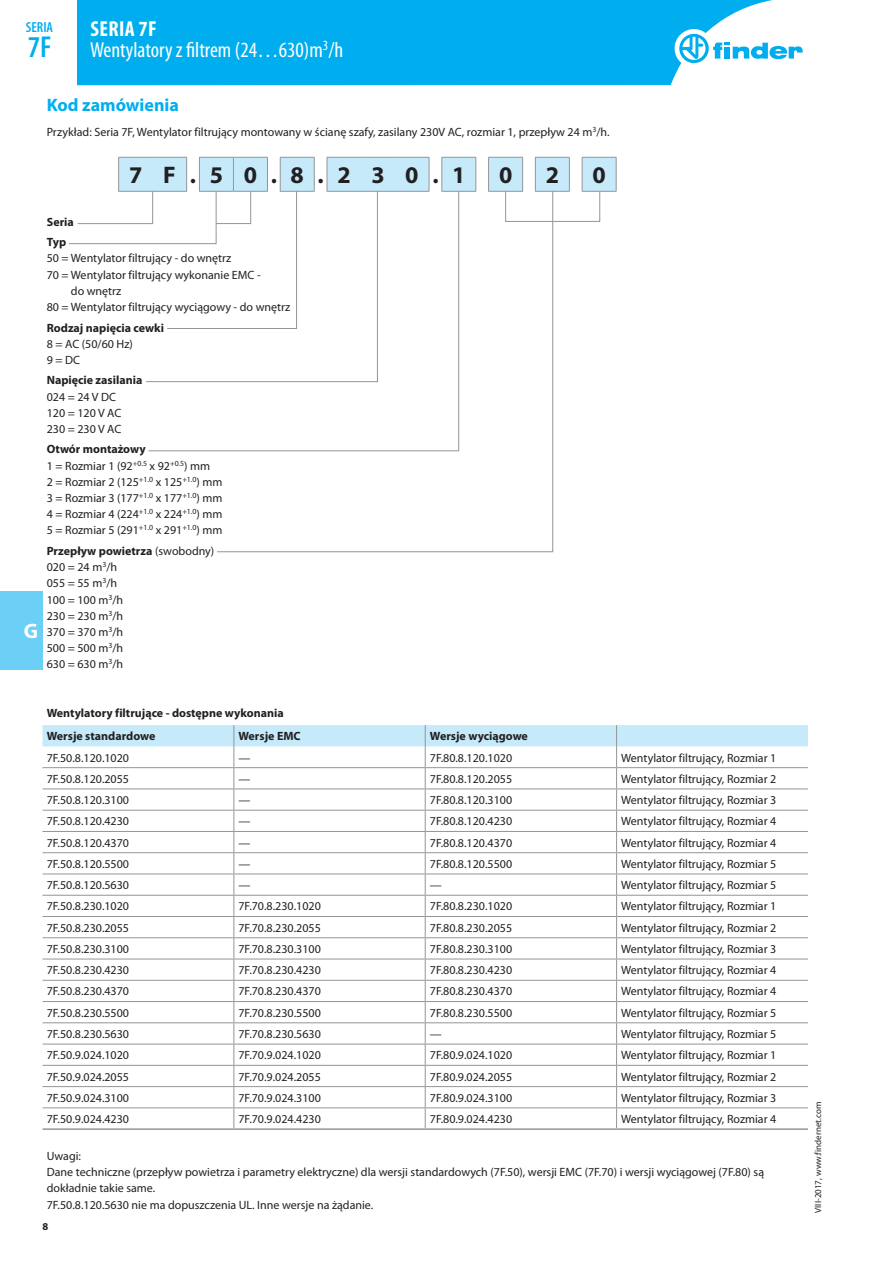
<style>
.page{position:relative;width:893px;height:1263px;background:#fff}
.page>*{position:absolute;margin:0;border:0;box-sizing:border-box;transform-origin:0 0}
.t1{font:600 condensed 30.3px "Myriad Pro";color:#00aeef}
.t2{font:700 24px "Myriad Pro";color:#231f20}
.t3{font:condensed 21.75px/21px "Myriad Pro";color:#fff}
.t4{font:700 21px "Myriad Pro";color:#fff}
.t5{font:700 18px "Myriad Pro";color:#00aeef}
.t6{font:600 condensed 14.55px "Myriad Pro";color:#00aeef}
.t7{font:12px/16.2px "Myriad Pro";color:#231f20}
.t8{font:700 12px/20.4px "Myriad Pro";color:#231f20}
.t9{font:700 10.5px "Myriad Pro";color:#231f20}
.t10{font:9px "Myriad Pro";color:#231f20}
.s1{font-weight:700}
</style>
<div class="page">
<div style="left:0;top:591px;width:43px;height:79px;background:#6bcff6"></div>
<div style="left:77px;top:0;width:696px;height:85px;background:#00aeef"></div>
<div style="left:675px;top:29px;width:38px;height:39px;background:#fff;border-radius:50%"></div>
<svg style="left:679px;top:34px;width:124px;height:29px"></svg>
<hr style="left:616px;top:158px;width:1px;height:33px;background:#939598">
<svg style="left:43px;top:725px;width:765px;height:403px"></svg>
<hr style="left:43px;top:1128px;width:191px;height:2px;background:#939598">
<hr style="left:234px;top:1128px;width:191px;height:2px;background:#939598">
<hr style="left:425px;top:1128px;width:192px;height:2px;background:#939598">
<hr style="left:617px;top:1128px;width:191px;height:2px;background:#939598">
<svg style="left:217px;top:382px;width:336px;height:170px"></svg>
<svg style="left:148px;top:382px;width:311px;height:70px"></svg>
<svg style="left:69px;top:157px;width:547px;height:225px"></svg>
<p class="t6" style="left:26px;top:19px;width:29px">SERIA</p>
<h1 class="t1" style="left:28px;top:30px;width:25px">7F</h1>
<h3 class="t3" style="left:90px;top:18px;width:255px"><span class="s1">SERIA 7F<br></span>Wentylatory z filtrem (24…630)m<sup>3</sup>/h</h3>
<h3 class="t4" style="left:24px;top:618px;width:16px">G</h3>
<h3 class="t5" style="left:47px;top:93px;width:134px">Kod zamówienia</h3>
<p class="t7" style="left:47px;top:124px;width:564px">Przykład: Seria 7F, Wentylator filtrujący montowany w ścianę szafy, zasilany 230V AC, rozmiar 1, przepływ 24 m<sup>3</sup>/h.</p>
<h2 class="t2" style="left:129px;top:160px;width:338px">7 F.5 0.8.2 3 0.1</h2>
<h2 class="t2" style="left:499px;top:160px;width:15px">0</h2>
<h2 class="t2" style="left:546px;top:160px;width:15px">2</h2>
<h2 class="t2" style="left:593px;top:160px;width:15px">0</h2>
<p class="t8" style="left:47px;top:211px;width:29px">Seria<br>Typ</p>
<p class="t7" style="left:47px;top:250px;width:186px">50 = Wentylator filtrujący - do wnętrz</p>
<p class="t7" style="left:47px;top:266px;width:215px">70 = Wentylator filtrujący wykonanie EMC -</p>
<p class="t7" style="left:71px;top:283px;width:52px">do wnętrz</p>
<p class="t7" style="left:47px;top:299px;width:245px">80 = Wentylator filtrujący wyciągowy - do wnętrz</p>
<p class="t8" style="left:47px;top:317px;width:119px">Rodzaj napięcia cewki</p>
<p class="t7" style="left:47px;top:335px;width:88px">8 = AC (50/60 Hz)<br>9 = DC</p>
<p class="t8" style="left:47px;top:370px;width:97px">Napięcie zasilania</p>
<p class="t7" style="left:47px;top:388px;width:76px">024 = 24 V DC<br>120 = 120 V AC<br>230 = 230 V AC</p>
<p class="t7" style="left:47px;top:441px;width:177px"><span class="s1">Otwór montażowy<br></span>1 = Rozmiar 1 (92<sup>+0.5</sup> x 92<sup>+0.5</sup>) mm<br>2 = Rozmiar 2 (125<sup>+1.0</sup> x 125<sup>+1.0</sup>) mm<br>3 = Rozmiar 3 (177<sup>+1.0</sup> x 177<sup>+1.0</sup>) mm<br>4 = Rozmiar 4 (224<sup>+1.0</sup> x 224<sup>+1.0</sup>) mm<br>5 = Rozmiar 5 (291<sup>+1.0</sup> x 291<sup>+1.0</sup>) mm</p>
<p class="t7" style="left:47px;top:543px;width:169px"><span class="s1">Przepływ powietrza</span> (swobodny)<br>020 = 24 m<sup>3</sup>/h<br>055 = 55 m<sup>3</sup>/h<br>100 = 100 m<sup>3</sup>/h<br>230 = 230 m<sup>3</sup>/h<br>370 = 370 m<sup>3</sup>/h<br>500 = 500 m<sup>3</sup>/h<br>630 = 630 m<sup>3</sup>/h</p>
<p class="t8" style="left:47px;top:700px;width:239px;line-height:23.7px">Wentylatory filtrujące - dostępne wykonania<br>Wersje standardowe</p>
<p class="t8" style="left:238px;top:726px;width:64px">Wersje EMC</p>
<p class="t8" style="left:430px;top:726px;width:100px">Wersje wyciągowe</p>
<p class="t7" style="left:47px;top:749px;width:84px">7F.50.8.120.1020</p>
<p class="t7" style="left:238px;top:749px;width:13px">—</p>
<p class="t7" style="left:430px;top:749px;width:84px">7F.80.8.120.1020</p>
<p class="t7" style="left:621px;top:749px;width:157px">Wentylator filtrujący, Rozmiar 1</p>
<p class="t7" style="left:47px;top:770px;width:84px">7F.50.8.120.2055</p>
<p class="t7" style="left:238px;top:770px;width:13px">—</p>
<p class="t7" style="left:430px;top:770px;width:84px">7F.80.8.120.2055</p>
<p class="t7" style="left:621px;top:770px;width:157px">Wentylator filtrujący, Rozmiar 2</p>
<p class="t7" style="left:47px;top:792px;width:84px">7F.50.8.120.3100</p>
<p class="t7" style="left:238px;top:792px;width:13px">—</p>
<p class="t7" style="left:430px;top:792px;width:84px">7F.80.8.120.3100</p>
<p class="t7" style="left:621px;top:792px;width:157px">Wentylator filtrujący, Rozmiar 3</p>
<p class="t7" style="left:47px;top:813px;width:84px">7F.50.8.120.4230</p>
<p class="t7" style="left:238px;top:813px;width:13px">—</p>
<p class="t7" style="left:430px;top:813px;width:84px">7F.80.8.120.4230</p>
<p class="t7" style="left:621px;top:813px;width:157px">Wentylator filtrujący, Rozmiar 4</p>
<p class="t7" style="left:47px;top:834px;width:84px">7F.50.8.120.4370</p>
<p class="t7" style="left:238px;top:834px;width:13px">—</p>
<p class="t7" style="left:430px;top:834px;width:84px">7F.80.8.120.4370</p>
<p class="t7" style="left:621px;top:834px;width:157px">Wentylator filtrujący, Rozmiar 4</p>
<p class="t7" style="left:47px;top:855px;width:84px">7F.50.8.120.5500</p>
<p class="t7" style="left:238px;top:855px;width:13px">—</p>
<p class="t7" style="left:430px;top:855px;width:84px">7F.80.8.120.5500</p>
<p class="t7" style="left:621px;top:855px;width:157px">Wentylator filtrujący, Rozmiar 5</p>
<p class="t7" style="left:47px;top:877px;width:84px">7F.50.8.120.5630</p>
<p class="t7" style="left:238px;top:877px;width:13px">—</p>
<p class="t7" style="left:430px;top:877px;width:13px">—</p>
<p class="t7" style="left:621px;top:877px;width:157px">Wentylator filtrujący, Rozmiar 5</p>
<p class="t7" style="left:47px;top:898px;width:84px">7F.50.8.230.1020</p>
<p class="t7" style="left:238px;top:898px;width:84px">7F.70.8.230.1020</p>
<p class="t7" style="left:430px;top:898px;width:84px">7F.80.8.230.1020</p>
<p class="t7" style="left:621px;top:898px;width:157px">Wentylator filtrujący, Rozmiar 1</p>
<p class="t7" style="left:47px;top:919px;width:84px">7F.50.8.230.2055</p>
<p class="t7" style="left:238px;top:919px;width:84px">7F.70.8.230.2055</p>
<p class="t7" style="left:430px;top:919px;width:84px">7F.80.8.230.2055</p>
<p class="t7" style="left:621px;top:919px;width:157px">Wentylator filtrujący, Rozmiar 2</p>
<p class="t7" style="left:47px;top:941px;width:84px">7F.50.8.230.3100</p>
<p class="t7" style="left:238px;top:941px;width:84px">7F.70.8.230.3100</p>
<p class="t7" style="left:430px;top:941px;width:84px">7F.80.8.230.3100</p>
<p class="t7" style="left:621px;top:941px;width:157px">Wentylator filtrujący, Rozmiar 3</p>
<p class="t7" style="left:47px;top:962px;width:84px">7F.50.8.230.4230</p>
<p class="t7" style="left:238px;top:962px;width:84px">7F.70.8.230.4230</p>
<p class="t7" style="left:430px;top:962px;width:84px">7F.80.8.230.4230</p>
<p class="t7" style="left:621px;top:962px;width:157px">Wentylator filtrujący, Rozmiar 4</p>
<p class="t7" style="left:47px;top:983px;width:84px">7F.50.8.230.4370</p>
<p class="t7" style="left:238px;top:983px;width:84px">7F.70.8.230.4370</p>
<p class="t7" style="left:430px;top:983px;width:84px">7F.80.8.230.4370</p>
<p class="t7" style="left:621px;top:983px;width:157px">Wentylator filtrujący, Rozmiar 4</p>
<p class="t7" style="left:47px;top:1004px;width:84px">7F.50.8.230.5500</p>
<p class="t7" style="left:238px;top:1004px;width:84px">7F.70.8.230.5500</p>
<p class="t7" style="left:430px;top:1004px;width:84px">7F.80.8.230.5500</p>
<p class="t7" style="left:621px;top:1004px;width:157px">Wentylator filtrujący, Rozmiar 5</p>
<p class="t7" style="left:47px;top:1026px;width:84px">7F.50.8.230.5630</p>
<p class="t7" style="left:238px;top:1026px;width:84px">7F.70.8.230.5630</p>
<p class="t7" style="left:430px;top:1026px;width:13px">—</p>
<p class="t7" style="left:621px;top:1026px;width:157px">Wentylator filtrujący, Rozmiar 5</p>
<p class="t7" style="left:47px;top:1047px;width:84px">7F.50.9.024.1020</p>
<p class="t7" style="left:238px;top:1047px;width:84px">7F.70.9.024.1020</p>
<p class="t7" style="left:430px;top:1047px;width:84px">7F.80.9.024.1020</p>
<p class="t7" style="left:621px;top:1047px;width:157px">Wentylator filtrujący, Rozmiar 1</p>
<p class="t7" style="left:47px;top:1068px;width:84px">7F.50.9.024.2055</p>
<p class="t7" style="left:238px;top:1068px;width:84px">7F.70.9.024.2055</p>
<p class="t7" style="left:430px;top:1068px;width:84px">7F.80.9.024.2055</p>
<p class="t7" style="left:621px;top:1068px;width:157px">Wentylator filtrujący, Rozmiar 2</p>
<p class="t7" style="left:47px;top:1089px;width:84px">7F.50.9.024.3100</p>
<p class="t7" style="left:238px;top:1089px;width:84px">7F.70.9.024.3100</p>
<p class="t7" style="left:430px;top:1089px;width:84px">7F.80.9.024.3100</p>
<p class="t7" style="left:621px;top:1089px;width:157px">Wentylator filtrujący, Rozmiar 3</p>
<p class="t7" style="left:47px;top:1111px;width:84px">7F.50.9.024.4230</p>
<p class="t7" style="left:238px;top:1111px;width:84px">7F.70.9.024.4230</p>
<p class="t7" style="left:430px;top:1111px;width:84px">7F.80.9.024.4230</p>
<p class="t7" style="left:621px;top:1111px;width:157px">Wentylator filtrujący, Rozmiar 4</p>
<p class="t7" style="left:47px;top:1148px;width:719px">Uwagi:<br>Dane techniczne (przepływ powietrza i parametry elektryczne) dla wersji standardowych (7F.50), wersji EMC (7F.70) i wersji wyciągowej (7F.80) są dokładnie takie same.<br>7F.50.8.120.5630 nie ma dopuszczenia UL. Inne wersje na żądanie.</p>
<p class="t9" style="left:43px;top:1219px;width:7px">8</p>
<p class="t10" style="left:812px;top:1213px;width:113px;rotate:-90deg">VIII-2017, www.findernet.com</p>
</div>
